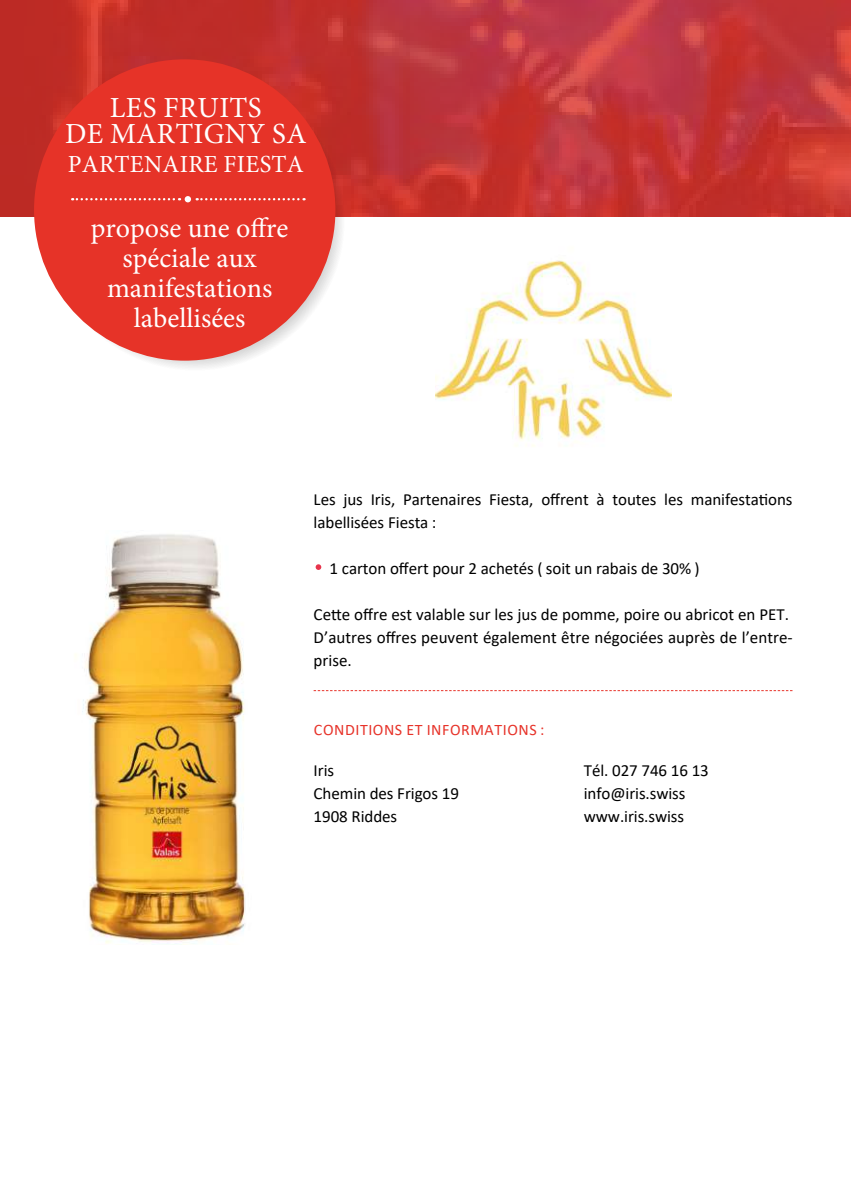
<style>
.page{position:relative;width:851px;height:1191px;background:#fff}
.page>*{position:absolute;margin:0;border:0;box-sizing:border-box;transform-origin:0 0}
.t1{font:29.2px/25.8px "Minion Pro";letter-spacing:.01em;color:#fff;text-align:center}
.t2{font:28px/30px "Minion Pro";color:#fff;text-align:center}
.t3{font:24.6px "Minion Pro";letter-spacing:.01em;color:#fff}
.t4{font:17px/23px "Calibri";letter-spacing:-.005em;color:#000}
.t5{font:16px "Calibri";letter-spacing:.035em;color:#e7332a}
</style>
<div class="page">
<img style="left:75px;top:534px;width:170px;height:410px">
<svg style="left:313px;top:690px;width:479px;height:1px"></svg>
<svg style="left:315px;top:564px;width:6px;height:6px"></svg>
<img style="left:435px;top:260px;width:236px;height:187px">
<img style="left:0;top:0;width:850px;height:216px">
<svg style="left:44px;top:70px;width:301px;height:301px"></svg>
<div style="left:34px;top:59px;width:301px;height:302px;background:#e63328;border-radius:50%"></div>
<svg style="left:197px;top:198px;width:107px;height:2px"></svg>
<svg style="left:72px;top:196px;width:119px;height:6px"></svg>
<h1 class="t1" style="left:65px;top:95px;width:243px">LES FRUITS<br>DE MARTIGNY SA</h1>
<h3 class="t3" style="left:68px;top:148px;width:237px">PARTENAIRE FIESTA</h3>
<h2 class="t2" style="left:91px;top:213px;width:199px">propose une offre spéciale aux manifestations labellisées</h2>
<p class="t4" style="left:313px;top:487px;width:480px">Les jus Iris, Partenaires Fiesta, offrent à toutes les manifestations labellisées Fiesta :</p>
<p class="t4" style="left:329px;top:556px;width:371px">1 carton offert pour 2 achetés ( soit un rabais de 30% )</p>
<p class="t4" style="left:313px;top:602px;width:480px">Cette offre est valable sur les jus de pomme, poire ou abricot en PET.<br>D’autres offres peuvent également être négociées auprès de l’entre&shy;prise.</p>
<p class="t5" style="left:314px;top:718px;width:232px">CONDITIONS ET INFORMATIONS :</p>
<p class="t4" style="left:313px;top:758px;width:22px">Iris</p>
<p class="t4" style="left:583px;top:758px;width:127px">Tél. 027 746 16 13</p>
<p class="t4" style="left:313px;top:781px;width:147px">Chemin des Frigos 19</p>
<p class="t4" style="left:583px;top:781px;width:103px">info@iris.swiss</p>
<p class="t4" style="left:313px;top:804px;width:85px">1908 Riddes</p>
<p class="t4" style="left:583px;top:804px;width:102px">www.iris.swiss</p>
</div>
